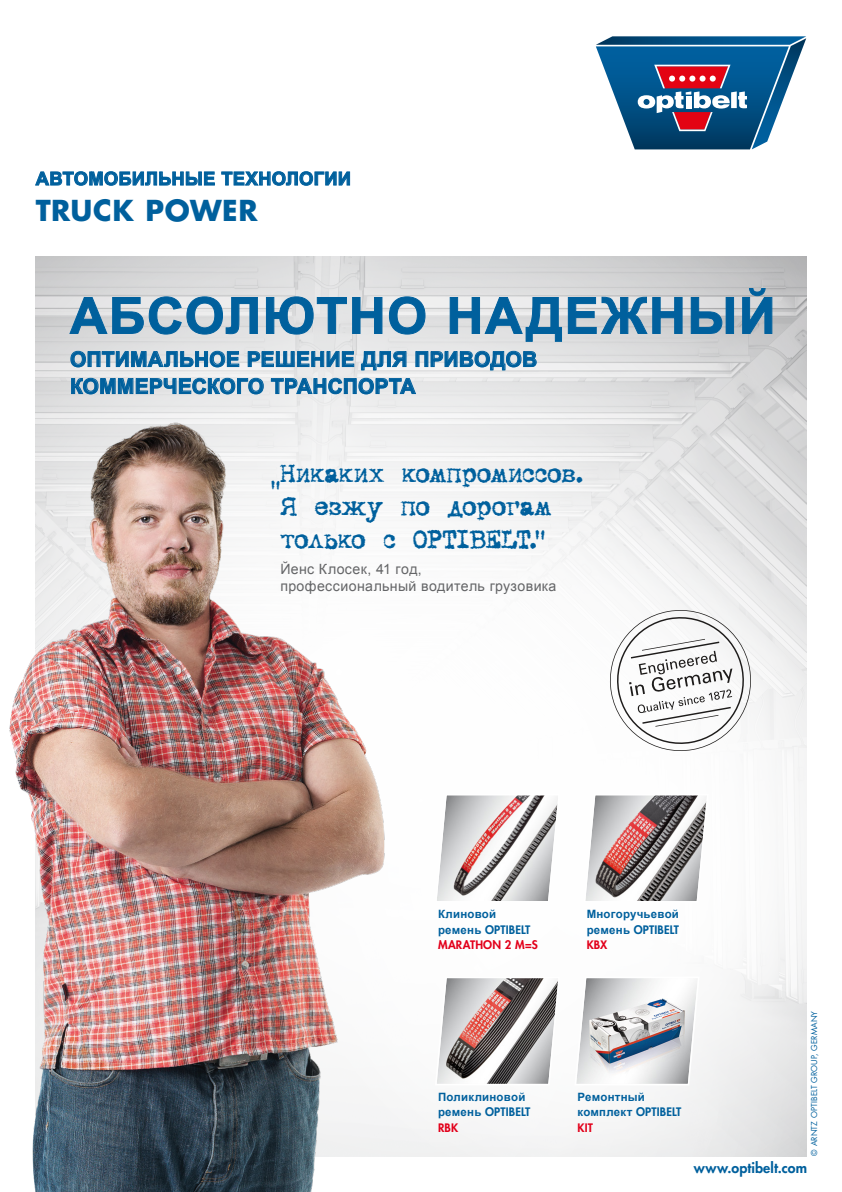
<style>
.page{position:relative;width:842px;height:1192px;background:#fff}
.page>*{position:absolute;margin:0;border:0;box-sizing:border-box;transform-origin:0 0}
.t1{font:700 50.25px "Arial";letter-spacing:.03em;color:#00609d}
.t2{font:28.25px/33px "DSVT Corona Cyr";letter-spacing:-.02em;color:#00609d}
.t3{font:700 28.25px "Futura Com";letter-spacing:.025em;color:#00609d}
.t4{font:700 20.9px "Arial";letter-spacing:.01em;color:#00609d}
.t5{font:700 18.35px "Arial";letter-spacing:.01em;color:#00609d}
.t6{font:14.15px/17.5px "Arial";letter-spacing:.025em;color:#646567}
.t7{font:800 14.15px "Futura Com";letter-spacing:.01em;color:#00609d}
.t8{font:700 11.45px/15.2px "Arial";letter-spacing:.02em;color:#00609d}
.t9{font:800 11.45px/15.2px "Futura Com";letter-spacing:.01em;color:#00609d}
.t10{font:800 11.45px/15.2px "Futura Com";letter-spacing:.015em;color:#e2001a}
.t11{font:8px "Futura Com";letter-spacing:.015em;color:#00609d}
.s1{font-family:"Arial";font-weight:700;color:#00609d}
.s2{color:#00609d}
.s3{font-family:"Arial";font-weight:700}
.s4{color:#e2001a}
.s5{font-family:"Futura Com";font-weight:800}
</style>
<div class="page">
<svg style="left:35px;top:38px;width:772px;height:271px"></svg>
<img style="left:9px;top:309px;width:798px;height:883px">
<svg style="left:434px;top:976px;width:127px;height:110px"></svg>
<svg style="left:574px;top:976px;width:126px;height:110px"></svg>
<svg style="left:583px;top:793px;width:127px;height:111px"></svg>
<svg style="left:434px;top:793px;width:127px;height:111px"></svg>
<svg style="left:35px;top:171px;width:180px;height:15px"></svg>
<svg style="left:221px;top:171px;width:129px;height:15px"></svg>
<svg style="left:70px;top:297px;width:111px;height:37px"></svg>
<svg style="left:187px;top:297px;width:71px;height:37px"></svg>
<svg style="left:266px;top:297px;width:116px;height:37px"></svg>
<svg style="left:389px;top:297px;width:36px;height:37px"></svg>
<svg style="left:450px;top:297px;width:112px;height:45px"></svg>
<svg style="left:568px;top:297px;width:114px;height:37px"></svg>
<svg style="left:691px;top:297px;width:43px;height:37px"></svg>
<svg style="left:742px;top:288px;width:30px;height:46px"></svg>
<svg style="left:71px;top:351px;width:168px;height:16px"></svg>
<svg style="left:248px;top:351px;width:106px;height:16px"></svg>
<svg style="left:361px;top:351px;width:45px;height:19px"></svg>
<svg style="left:416px;top:351px;width:120px;height:19px"></svg>
<svg style="left:71px;top:378px;width:193px;height:16px"></svg>
<svg style="left:271px;top:378px;width:145px;height:16px"></svg>
<svg style="left:605px;top:604px;width:152px;height:153px"></svg>
<svg style="left:596px;top:36px;width:210px;height:113px"></svg>
<h3 class="t5" style="left:36px;top:167px;width:317px">АВТОМОБИЛЬНЫЕ ТЕХНОЛОГИИ</h3>
<h2 class="t3" style="left:36px;top:188px;width:224px">TRUCK POWER</h2>
<h1 class="t1" style="left:70px;top:283px;width:284px">Абсол ютно</h1>
<h1 class="t1" style="left:446px;top:283px;width:331px">надежны й</h1>
<h3 class="t4" style="left:70px;top:345px;width:48px">Оптимальное</h3>
<h3 class="t4" style="left:247px;top:345px;width:65px">решение</h3>
<h3 class="t4" style="left:362px;top:345px;width:98px">для приво</h3>
<h3 class="t4" style="left:491px;top:345px;width:31px">дов</h3>
<h3 class="t4" style="left:70px;top:372px;width:30px">комме</h3>
<h3 class="t4" style="left:149px;top:372px;width:86px">рческого</h3>
<h3 class="t4" style="left:271px;top:372px;width:132px">транспорта</h3>
<h2 class="t2" style="left:280px;top:457px;width:305px;text-indent:-9px">„Никаких компромиссов.<br>Я езжу по дорогам только с OPTIBELT.“</h2>
<p class="t6" style="left:280px;top:560px;width:278px">Йенс Клосек, 41 год, профессиональный водитель грузовика</p>
<p class="t8" style="left:438px;top:907px;width:60px">Клиновой</p>
<p class="t10" style="left:438px;top:921px;width:101px"><span class="s1">ремень</span> <span class="s2">OPTIBELT<br></span>MARATHON 2 M=S</p>
<p class="t8" style="left:438px;top:1090px;width:89px">Поликлиновой</p>
<p class="t9" style="left:438px;top:1104px;width:94px"><span class="s3">ремень</span> OPTIBELT<br><span class="s4">RBK</span></p>
<p class="t8" style="left:587px;top:907px;width:94px">Многоручьевой</p>
<p class="t9" style="left:587px;top:921px;width:94px"><span class="s3">ремень</span> OPTIBELT<br><span class="s4">KBX</span></p>
<p class="t8" style="left:577px;top:1090px;width:105px">Ремонтный комплект <span class="s5">OPTIBELT</span></p>
<p class="t10" style="left:577px;top:1119px;width:17px">KIT</p>
<p class="t11" style="left:809px;top:1156px;width:146px;rotate:-90deg">© Arntz Optibelt Group, Germany</p>
<p class="t7" style="left:694px;top:1157px;width:115px">www.optibelt.com</p>
</div>
